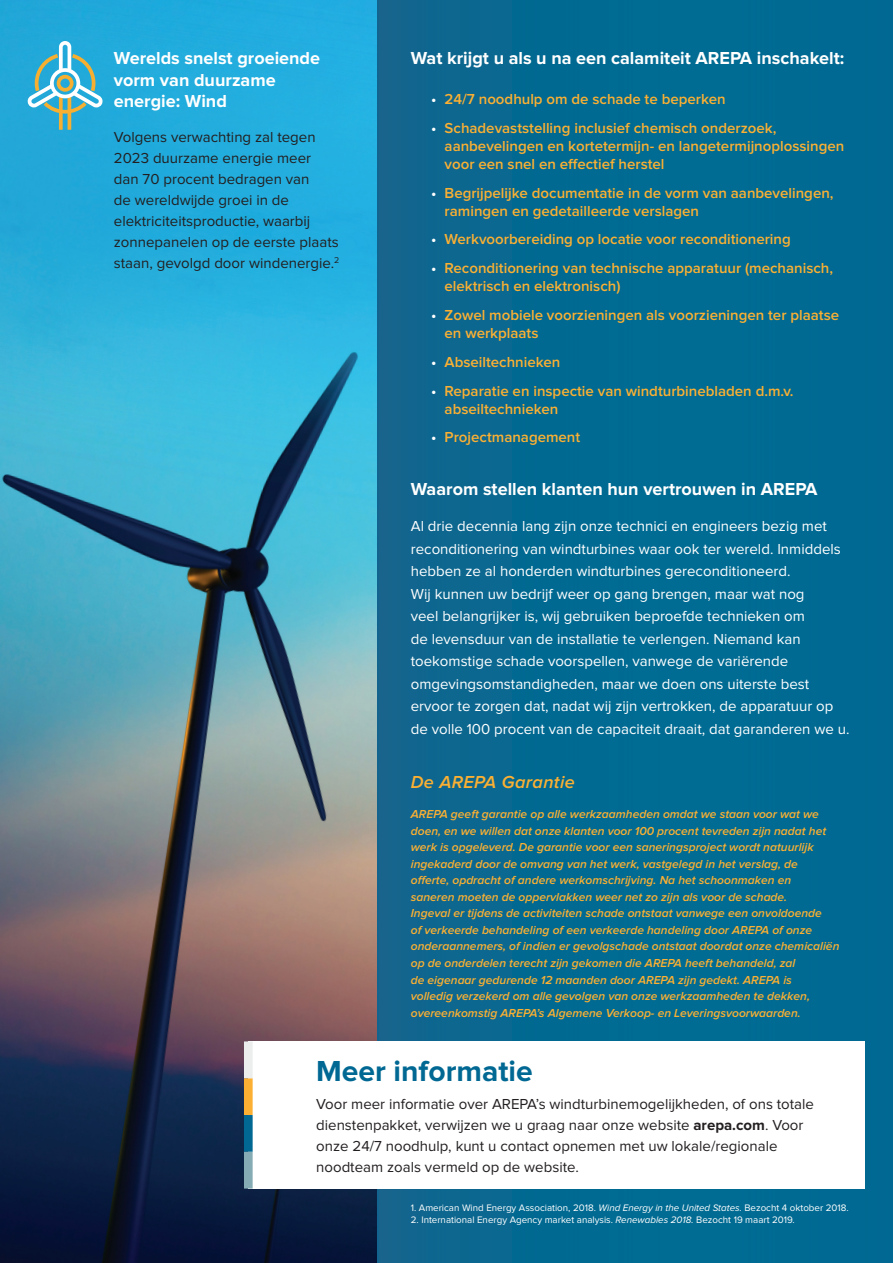
<style>
.page{position:relative;width:893px;height:1263px;background:#fff}
.page>*{position:absolute;margin:0;border:0;box-sizing:border-box;transform-origin:0 0}
.Heading_1{font:700 30px "Proxima Nova";color:#006893}
.Heading_2{font:700 18px/21.6px "Proxima Nova";color:#fff}
.Paragraph{font:italic 600 18px "Proxima Nova";letter-spacing:.02em;color:#fbb033}
.t1{font:600 15px/18px "Proxima Nova";color:#fbb033}
.Paragraph-2{font:15px/22.5px "Proxima Nova";color:#fff}
.Paragraph-3{font:15px/21px "Proxima Nova";color:#231f20}
.Paragraph-4{font:italic 600 12px/16.5px "Proxima Nova";color:#fbb033}
.Paragraph-5{font:9.75px "Proxima Nova";color:#fff}
.s1{color:#fff}
.s2{font-weight:700}
.s3{font-style:italic}
</style>
<div class="page">
<div style="left:358px;top:0;width:534px;height:1263px;background:linear-gradient(to right,#0f6890,#006b94)"></div>
<img style="left:0;top:0;width:376px;height:1263px">
<svg style="left:28px;top:41px;width:74px;height:74px;background:#55b5cd"></svg>
<svg style="left:67px;top:97px;width:4px;height:33px"></svg>
<svg style="left:59px;top:97px;width:4px;height:33px"></svg>
<div style="left:50px;top:68px;width:30px;height:30px;border:4px solid #fff;border-radius:50%"></div>
<div style="left:57px;top:75px;width:16px;height:17px;border:4px solid #f6af31;border-radius:50%"></div>
<div style="left:248px;top:1041px;width:616px;height:147px;background:#fff"></div>
<svg style="left:244px;top:1041px;width:8px;height:147px"></svg>
<p class="Heading_2" style="left:114px;top:48px;width:208px">Werelds snelst groeiende vorm van duurzame energie: Wind</p>
<p class="Paragraph-3" style="left:114px;top:127px;width:227px">Volgens verwachting zal tegen<br>2023 duurzame energie meer dan 70 procent bedragen van<br>de wereldwijde groei in de elektriciteitsproductie, waarbij zonnepanelen op de eerste plaats staan, gevolgd door windenergie.<sup>2</sup></p>
<p class="Heading_2" style="left:410px;top:48px;width:435px">Wat krijgt u als u na een calamiteit AREPA inschakelt:</p>
<p class="t1" style="left:431px;top:90px;width:296px"><span class="s1">•</span> 24/7 noodhulp om de schade te beperken</p>
<p class="t1" style="left:444px;top:119px;width:401px;text-indent:-14px"><span class="s1">•</span> Schadevaststelling inclusief chemisch onderzoek, aanbevelingen en kortetermijn- en langetermijnoplossingen voor een snel en effectief herstel</p>
<p class="t1" style="left:444px;top:184px;width:390px;text-indent:-14px"><span class="s1">•</span> Begrijpelijke documentatie in de vorm van aanbevelingen, ramingen en gedetailleerde verslagen</p>
<p class="t1" style="left:431px;top:231px;width:361px"><span class="s1">•</span> Werkvoorbereiding op locatie voor reconditionering</p>
<p class="t1" style="left:444px;top:260px;width:390px;text-indent:-14px"><span class="s1">•</span> Reconditionering van technische apparatuur (mechanisch, elektrisch en elektronisch)</p>
<p class="t1" style="left:444px;top:306px;width:396px;text-indent:-14px"><span class="s1">•</span> Zowel mobiele voorzieningen als voorzieningen ter plaatse en werkplaats</p>
<p class="t1" style="left:431px;top:353px;width:131px"><span class="s1">•</span> Abseiltechnieken</p>
<p class="t1" style="left:444px;top:382px;width:350px;text-indent:-14px"><span class="s1">•</span> Reparatie en inspectie van windturbinebladen d.m.v. abseiltechnieken</p>
<p class="t1" style="left:431px;top:429px;width:151px"><span class="s1">•</span> Projectmanagement</p>
<p class="Heading_2" style="left:410px;top:479px;width:408px">Waarom stellen klanten hun vertrouwen in AREPA</p>
<p class="Paragraph-2" style="left:410px;top:515px;width:440px">Al drie decennia lang zijn onze technici en engineers bezig met reconditionering van windturbines waar ook ter wereld. Inmiddels hebben ze al honderden windturbines gereconditioneerd.<br>Wij kunnen uw bedrijf weer op gang brengen, maar wat nog<br>veel belangrijker is, wij gebruiken beproefde technieken om<br>de levensduur van de installatie te verlengen. Niemand kan toekomstige schade voorspellen, vanwege de variërende omgevingsomstandigheden, maar we doen ons uiterste best ervoor te zorgen dat, nadat wij zijn vertrokken, de apparatuur op de volle 100 procent van de capaciteit draait, dat garanderen we u.</p>
<p class="Paragraph" style="left:410px;top:774px;width:165px">De AREPA Garantie</p>
<p class="Paragraph-4" style="left:410px;top:806px;width:430px">AREPA geeft garantie op alle werkzaamheden omdat we staan voor wat we doen, en we willen dat onze klanten voor 100 procent tevreden zijn nadat het werk is opgeleverd. De garantie voor een saneringsproject wordt natuurlijk ingekaderd door de omvang van het werk, vastgelegd in het verslag, de offerte, opdracht of andere werkomschrijving. Na het schoonmaken en<br>saneren moeten de oppervlakken weer net zo zijn als voor de schade.<br>Ingeval er tijdens de activiteiten schade ontstaat vanwege een onvoldoende<br>of verkeerde behandeling of een verkeerde handeling door AREPA of onze onderaannemers, of indien er gevolgschade ontstaat doordat onze chemicaliën op de onderdelen terecht zijn gekomen die AREPA heeft behandeld, zal<br>de eigenaar gedurende 12 maanden door AREPA zijn gedekt. AREPA is<br>volledig verzekerd om alle gevolgen van onze werkzaamheden te dekken, overeenkomstig AREPA’s Algemene Verkoop- en Leveringsvoorwaarden.</p>
<p class="Heading_1" style="left:316px;top:1057px;width:218px">Meer informatie</p>
<p class="Paragraph-3" style="left:316px;top:1093px;width:499px">Voor meer informatie over AREPA’s windturbinemogelijkheden, of ons totale dienstenpakket, verwijzen we u graag naar onze website <span class="s2">arepa.com</span>. Voor onze 24/7 noodhulp, kunt u contact opnemen met uw lokale/regionale noodteam zoals vermeld op de website.</p>
<p class="Paragraph-5" style="left:410px;top:1203px;width:439px">1. American Wind Energy Association, 2018. <span class="s3">Wind Energy in the United States.</span> Bezocht 4 oktober 2018.</p>
<p class="Paragraph-5" style="left:410px;top:1215px;width:385px">2. International Energy Agency market analysis. <span class="s3">Renewables 2018.</span> Bezocht 19 maart 2019.</p>
</div>
